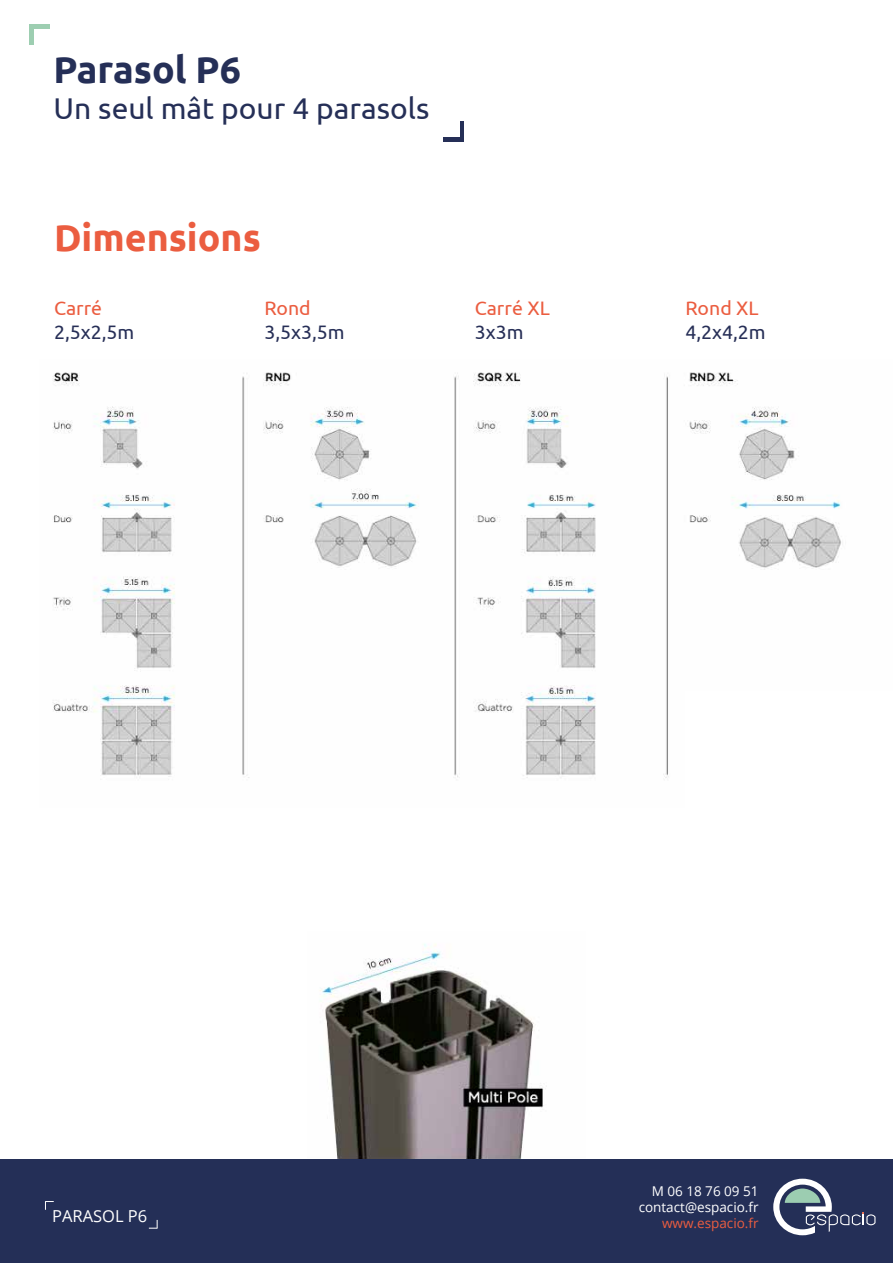
<style>
.page{position:relative;width:893px;height:1263px;background:#fff}
.page>*{position:absolute;margin:0;border:0;box-sizing:border-box;transform-origin:0 0}
.t1{font:700 37.5px "Ubuntu";color:#eb5d40}
.t2{font:700 37.5px "Ubuntu";color:#252f57}
.t3{font:30px "Ubuntu";color:#252f57}
.t4{font:19.5px "Ubuntu";color:#272f57}
.t5{font:19.5px "Ubuntu";color:#eb5d40}
.t6{font:16.5px "Open Sans";color:#fff}
.t7{font:13.5px/16.2px "Open Sans";color:#fff;text-align:right}
.t8{font:13.5px "Open Sans";color:#eb5d40}
</style>
<div class="page">
<img style="left:308px;top:944px;width:277px;height:216px">
<div style="left:30px;top:25px;width:20px;height:20px;background:#9dceb1"></div>
<div style="left:34px;top:29px;width:18px;height:18px;background:#fff"></div>
<svg style="left:443px;top:121px;width:20px;height:20px"></svg>
<div style="left:441px;top:119px;width:18px;height:18px;background:#fff"></div>
<div style="left:0;top:1160px;width:893px;height:103px;background:#242f57"></div>
<svg style="left:773px;top:1179px;width:102px;height:56px"></svg>
<svg style="left:45px;top:1201px;width:9px;height:9px"></svg>
<svg style="left:149px;top:1220px;width:9px;height:9px"></svg>
<img style="left:52px;top:372px;width:789px;height:406px">
<div style="left:685px;top:691px;width:208px;height:140px;background:#fff"></div>
<h1 class="t2" style="left:53px;top:47px;width:189px">Parasol P6</h1>
<h2 class="t3" style="left:53px;top:90px;width:377px">Un seul mât pour 4 parasols</h2>
<h1 class="t1" style="left:54px;top:215px;width:208px">Dimensions</h1>
<h3 class="t5" style="left:54px;top:296px;width:50px">Carré</h3>
<h3 class="t4" style="left:54px;top:320px;width:82px">2,5x2,5m</h3>
<h3 class="t5" style="left:264px;top:296px;width:48px">Rond</h3>
<h3 class="t4" style="left:264px;top:320px;width:82px">3,5x3,5m</h3>
<h3 class="t5" style="left:475px;top:296px;width:77px">Carré XL</h3>
<h3 class="t4" style="left:475px;top:320px;width:50px">3x3m</h3>
<h3 class="t5" style="left:685px;top:296px;width:75px">Rond XL</h3>
<h3 class="t4" style="left:685px;top:320px;width:82px">4,2x4,2m</h3>
<p class="t6" style="left:52px;top:1204px;width:97px">PARASOL P6</p>
<p class="t7" style="left:639px;top:1182px;width:121px">M 06 18 76 09 51 contact@espacio.fr</p>
<p class="t8" style="left:662px;top:1214px;width:98px">www.espacio.fr</p>
</div>
